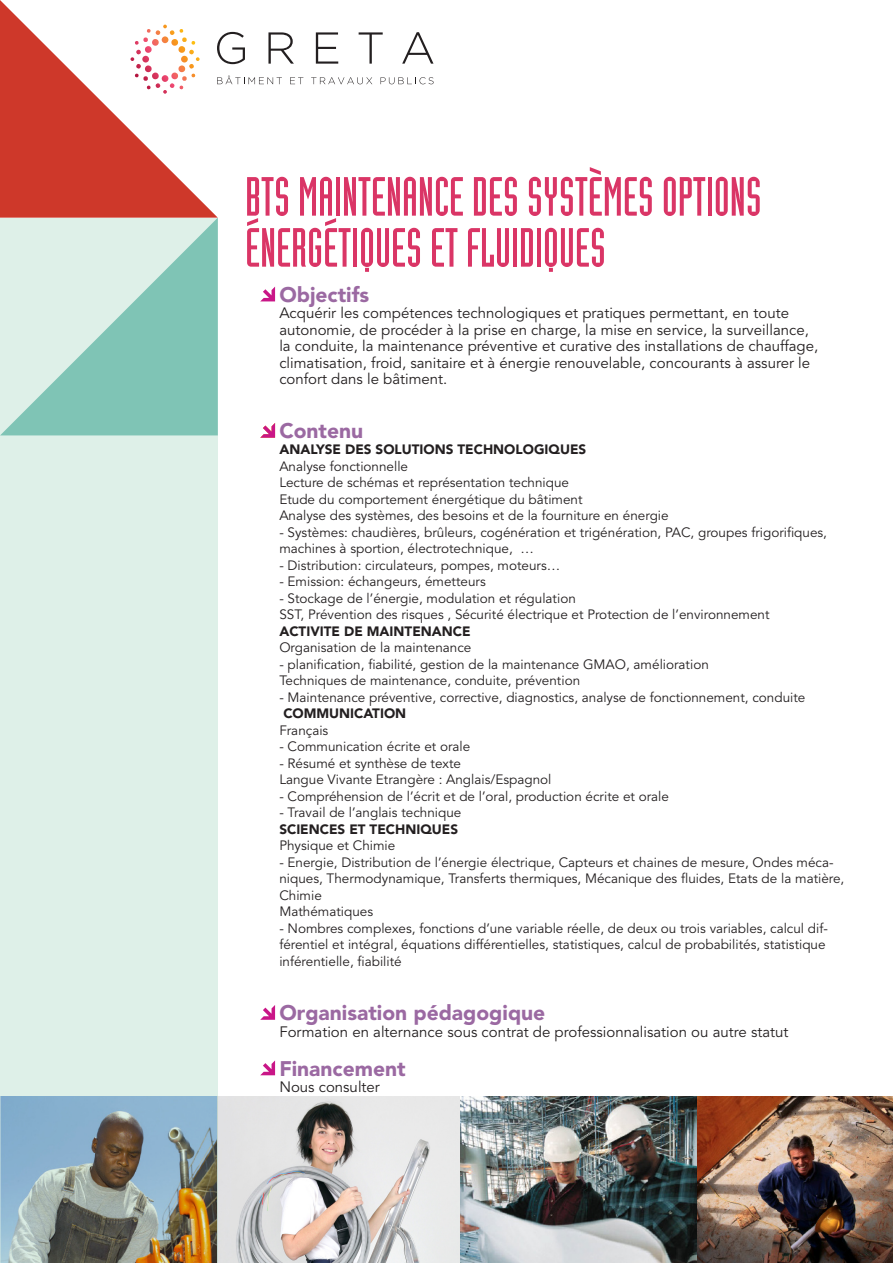
<style>
.page{position:relative;width:893px;height:1263px;background:#fff}
.page>*{position:absolute;margin:0;border:0;box-sizing:border-box;transform-origin:0 0}
.t1{font:54px/51px "Industria Solid";color:#da3566}
.Titre_en_orange{font:900 21px "Avenir LT Std";color:#9b69a2}
.Titre_en_orange-2{font:15px/16.5px "Avenir LT Std";color:#231f20}
.t2{font:13.5px/16.5px "Avenir LT Std";color:#231f20}
.t3{font:900 13.5px "Avenir LT Std";color:#231f20}
</style>
<div class="page">
<img style="left:218px;top:1096px;width:675px;height:167px">
<svg style="left:0;top:435px;width:218px;height:828px;background:#ccddd7"></svg>
<svg style="left:0;top:0;width:218px;height:218px;fill:#ce382a"></svg>
<svg style="left:0;top:218px;width:218px;height:217px;background:#aedace"></svg>
<svg style="left:131px;top:25px;width:69px;height:44px"></svg>
<svg style="left:217px;top:32px;width:28px;height:32px"></svg>
<svg style="left:268px;top:32px;width:26px;height:32px"></svg>
<svg style="left:316px;top:32px;width:22px;height:32px"></svg>
<svg style="left:359px;top:32px;width:24px;height:32px"></svg>
<svg style="left:402px;top:32px;width:31px;height:32px"></svg>
<svg style="left:217px;top:76px;width:65px;height:8px"></svg>
<svg style="left:290px;top:77px;width:13px;height:7px"></svg>
<svg style="left:311px;top:77px;width:61px;height:7px"></svg>
<svg style="left:381px;top:77px;width:53px;height:7px"></svg>
<svg style="left:260px;top:287px;width:15px;height:14px"></svg>
<svg style="left:260px;top:423px;width:15px;height:15px"></svg>
<svg style="left:260px;top:1005px;width:15px;height:15px"></svg>
<svg style="left:260px;top:1060px;width:15px;height:15px"></svg>
<p class="t1" style="left:245px;top:171px;width:518px">BTS MAINTENANCE DES SYSTÈMES OPTIONS<br>ÉNERGÉTIQUES ET FLUIDIQUES</p>
<p class="Titre_en_orange" style="left:279px;top:282px;width:91px">Objectifs</p>
<p class="Titre_en_orange-2" style="left:279px;top:305px;width:540px">Acquérir les compétences technologiques et pratiques permettant, en toute autonomie, de procéder à la prise en charge, la mise en service, la surveillance, la conduite, la maintenance préventive et curative des installations de chauffage, climatisation, froid, sanitaire et à énergie renouvelable, concourants à assurer le confort dans le bâtiment.</p>
<p class="Titre_en_orange" style="left:279px;top:418px;width:85px">Contenu</p>
<p class="t3" style="left:279px;top:442px;width:308px">ANALYSE DES SOLUTIONS TECHNOLOGIQUES</p>
<p class="t2" style="left:279px;top:458px;width:130px">Analyse fonctionnelle</p>
<p class="t2" style="left:279px;top:475px;width:291px">Lecture de schémas et représentation technique</p>
<p class="t2" style="left:279px;top:491px;width:305px">Etude du comportement énergétique du bâtiment</p>
<p class="t2" style="left:279px;top:508px;width:391px">Analyse des systèmes, des besoins et de la fourniture en énergie</p>
<p class="t2" style="left:279px;top:524px;width:549px">- Systèmes: chaudières, brûleurs, cogénération et trigénération, PAC, groupes frigorifiques, machines à sportion, électrotechnique, …</p>
<p class="t2" style="left:279px;top:557px;width:282px">- Distribution: circulateurs, pompes, moteurs…</p>
<p class="t2" style="left:279px;top:574px;width:208px">- Emission: échangeurs, émetteurs</p>
<p class="t2" style="left:279px;top:590px;width:298px">- Stockage de l’énergie, modulation et régulation</p>
<p class="t2" style="left:279px;top:607px;width:492px">SST, Prévention des risques , Sécurité électrique et Protection de l’environnement</p>
<p class="t3" style="left:279px;top:623px;width:193px">ACTIVITE DE MAINTENANCE</p>
<p class="t2" style="left:279px;top:640px;width:194px">Organisation de la maintenance</p>
<p class="t2" style="left:279px;top:656px;width:431px">- planification, fiabilité, gestion de la maintenance GMAO, amélioration</p>
<p class="t2" style="left:279px;top:673px;width:302px">Techniques de maintenance, conduite, prévention</p>
<p class="t2" style="left:279px;top:689px;width:528px">- Maintenance préventive, corrective, diagnostics, analyse de fonctionnement, conduite</p>
<p class="t3" style="left:283px;top:706px;width:124px">COMMUNICATION</p>
<p class="t2" style="left:279px;top:722px;width:51px">Français</p>
<p class="t2" style="left:279px;top:739px;width:192px">- Communication écrite et orale</p>
<p class="t2" style="left:279px;top:755px;width:183px">- Résumé et synthèse de texte</p>
<p class="t2" style="left:279px;top:772px;width:274px">Langue Vivante Etrangère : Anglais/Espagnol</p>
<p class="t2" style="left:279px;top:788px;width:391px">- Compréhension de l’écrit et de l’oral, production écrite et orale</p>
<p class="t2" style="left:279px;top:805px;width:184px">- Travail de l’anglais technique</p>
<p class="t3" style="left:279px;top:821px;width:180px">SCIENCES ET TECHNIQUES</p>
<p class="t2" style="left:279px;top:838px;width:118px">Physique et Chimie</p>
<p class="t2" style="left:279px;top:854px;width:567px">- Energie, Distribution de l’énergie électrique, Capteurs et chaines de mesure, Ondes méca&shy;niques, Thermodynamique, Transferts thermiques, Mécanique des fluides, Etats de la matière,<br>Chimie</p>
<p class="t2" style="left:279px;top:904px;width:95px">Mathématiques</p>
<p class="t2" style="left:279px;top:920px;width:550px">- Nombres complexes, fonctions d’une variable réelle, de deux ou trois variables, calcul dif&shy;férentiel et intégral, équations différentielles, statistiques, calcul de probabilités, statistique inférentielle, fiabilité</p>
<p class="Titre_en_orange" style="left:279px;top:1000px;width:267px">Organisation pédagogique</p>
<p class="Titre_en_orange-2" style="left:279px;top:1023px;width:511px">Formation en alternance sous contrat de professionnalisation ou autre statut</p>
<p class="Titre_en_orange" style="left:279px;top:1055px;width:128px">Financement</p>
<p class="Titre_en_orange-2" style="left:279px;top:1079px;width:102px">Nous consulter</p>
</div>
